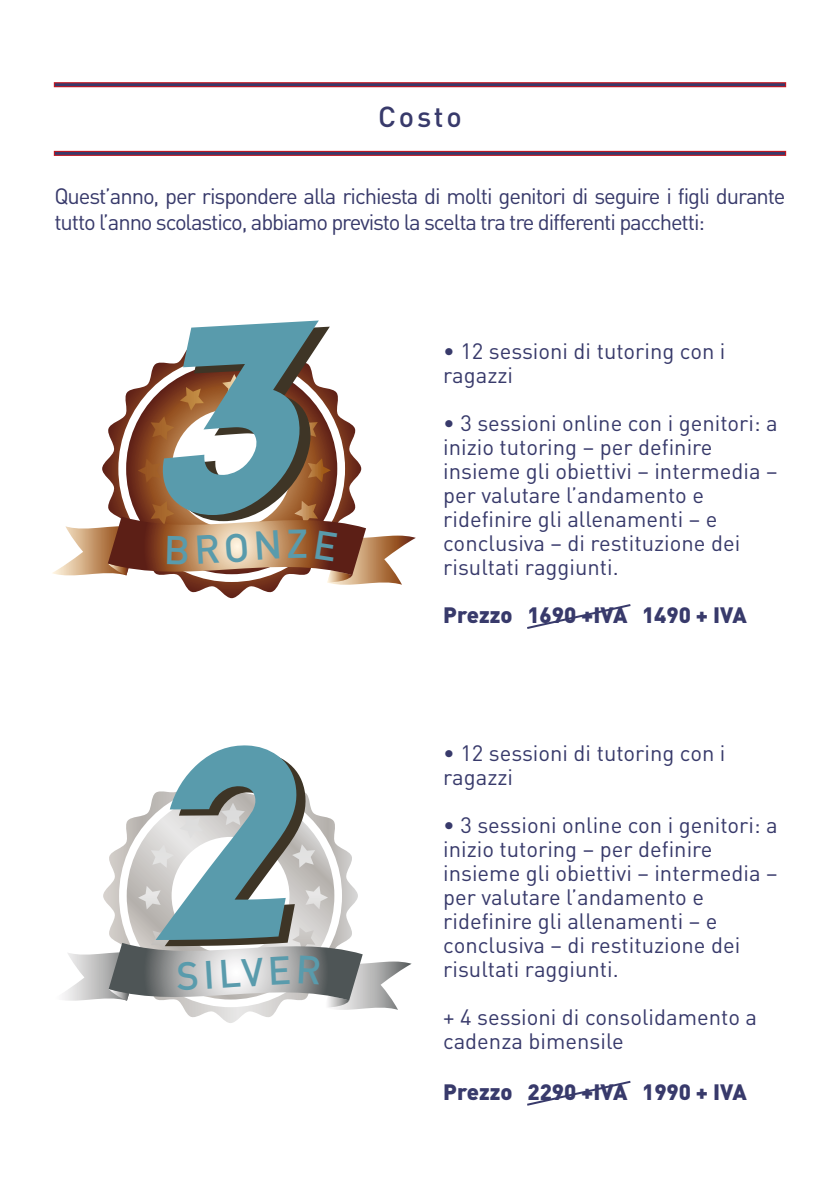
<style>
.page{position:relative;width:840px;height:1191px;background:#fff}
.page>*{position:absolute;margin:0;border:0;box-sizing:border-box;transform-origin:0 0}
.t1{font:500 28.6px "DIN";letter-spacing:.1em;color:#383a6b}
.t2{font:22px/24px "DIN";color:#383a6b}
.t3{font:22px/26.4px "DIN";letter-spacing:-.05em;color:#383a6b}
.t4{font:900 22px "DIN";color:#383a6b}
</style>
<div class="page">
<svg style="left:54px;top:151px;width:731px;height:5px;background:#752d4d"></svg>
<svg style="left:54px;top:82px;width:731px;height:5px;background:#763151"></svg>
<svg style="left:185px;top:586px;width:93px;height:12px"></svg>
<svg style="left:527px;top:604px;width:104px;height:25px"></svg>
<svg style="left:527px;top:1080px;width:104px;height:26px"></svg>
<svg style="left:185px;top:1011px;width:91px;height:12px"></svg>
<svg style="left:52px;top:320px;width:363px;height:266px"></svg>
<svg style="left:63px;top:745px;width:348px;height:266px"></svg>
<h1 class="t1" style="left:378px;top:98px;width:85px">Costo</h1>
<p class="t3" style="left:54px;top:182px;width:732px">Quest’anno, per rispondere alla richiesta di molti genitori di seguire i figli durante tutto l’anno scolastico, abbiamo previsto la scelta tra tre differenti pacchetti:</p>
<p class="t2" style="left:443px;top:339px;width:283px">• 12 sessioni di tutoring con i ragazzi</p>
<p class="t2" style="left:443px;top:411px;width:336px">• 3 sessioni online con i genitori: a inizio tutoring – per definire insieme gli obiettivi – intermedia – per valutare l’andamento e ridefinire gli allenamenti – e conclusiva – di restituzione dei risultati raggiunti.</p>
<p class="t4" style="left:443px;top:600px;width:305px">Prezzo 1690 +IVA 1490 + IVA</p>
<p class="t2" style="left:443px;top:740px;width:283px">• 12 sessioni di tutoring con i ragazzi</p>
<p class="t2" style="left:443px;top:812px;width:336px">• 3 sessioni online con i genitori: a inizio tutoring – per definire insieme gli obiettivi – intermedia – per valutare l’andamento e ridefinire gli allenamenti – e conclusiva – di restituzione dei risultati raggiunti.</p>
<p class="t2" style="left:443px;top:1004px;width:315px">+ 4 sessioni di consolidamento a cadenza bimensile</p>
<p class="t4" style="left:443px;top:1077px;width:305px">Prezzo 2290 +IVA 1990 + IVA</p>
</div>
